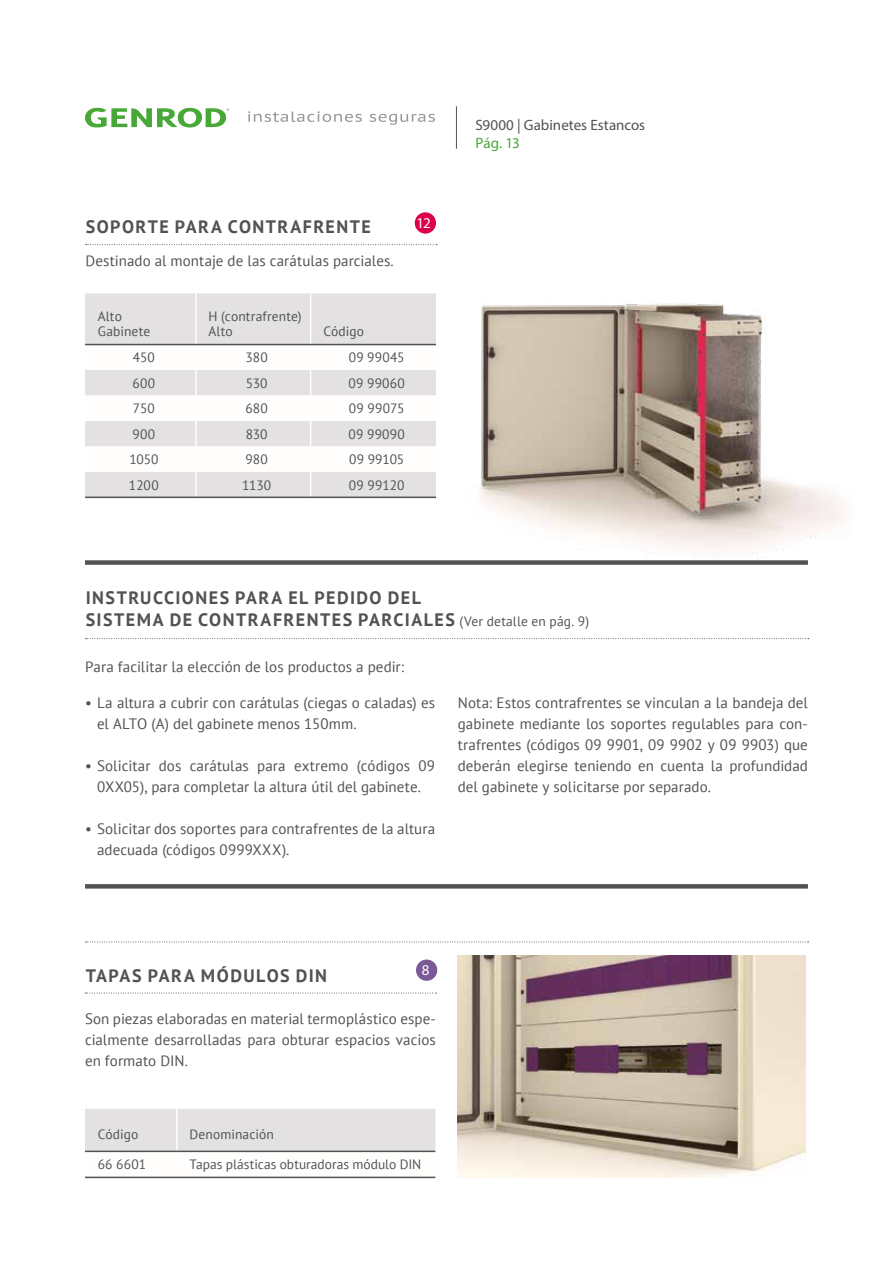
<style>
.page{position:relative;width:893px;height:1263px;background:#fff}
.page>*{position:absolute;margin:0;border:0;box-sizing:border-box;transform-origin:0 0}
.t1{font:700 18px/21.6px "PT Sans";letter-spacing:.085em;color:#525252}
.t2{font:15px/21px "PT Sans";letter-spacing:.005em;color:#525252}
.t3{font:15px "Myriad Pro";letter-spacing:.005em;color:#525252}
.t4{font:15px "Myriad Pro";color:#47a837}
.t5{font:15px "Myriad Pro";color:#fffefd}
.t6{font:13.5px/15px "PT Sans";letter-spacing:.01em;color:#525252}
.s1{font-weight:400;font-size:13.5px}
</style>
<div class="page">
<hr style="left:456px;top:106px;width:1px;height:43px;background:#525252">
<img style="left:479px;top:303px;width:369px;height:256px">
<div style="left:85px;top:293px;width:351px;height:51px;background:#e3e1e1"></div>
<hr style="left:195px;top:293px;width:2px;height:51px;background:#fffefd">
<hr style="left:310px;top:293px;width:1px;height:51px;background:#fffefd">
<svg style="left:85px;top:345px;width:351px;height:152px"></svg>
<hr style="left:85px;top:344px;width:351px;height:1px;background:#525252">
<hr style="left:85px;top:497px;width:351px;height:1px;background:#525252">
<svg style="left:86px;top:244px;width:351px;height:1px"></svg>
<div style="left:85px;top:560px;width:723px;height:5px;background:#525252"></div>
<svg style="left:85px;top:884px;width:723px;height:4px;background:#565656"></svg>
<svg style="left:85px;top:638px;width:724px;height:1px"></svg>
<div style="left:415px;top:212px;width:21px;height:22px;background:#dd004d;border-radius:50%"></div>
<svg style="left:85px;top:941px;width:724px;height:1px"></svg>
<svg style="left:85px;top:993px;width:351px;height:1px"></svg>
<div style="left:85px;top:1109px;width:350px;height:44px;background:#e3e1e1"></div>
<hr style="left:176px;top:1109px;width:2px;height:42px;background:#fffefd">
<hr style="left:176px;top:1151px;width:2px;height:26px;background:#fffefd">
<hr style="left:85px;top:1150px;width:350px;height:2px;background:#525252">
<hr style="left:85px;top:1176px;width:350px;height:2px;background:#525252">
<img style="left:457px;top:956px;width:349px;height:222px">
<div style="left:416px;top:959px;width:21px;height:22px;background:#7b5997;border-radius:50%"></div>
<svg style="left:85px;top:108px;width:144px;height:19px"></svg>
<svg style="left:248px;top:111px;width:114px;height:11px"></svg>
<svg style="left:370px;top:114px;width:65px;height:11px"></svg>
<p class="t1" style="left:86px;top:215px;width:287px">SOPORTE PARA CONTRAFRENTE</p>
<p class="t2" style="left:85px;top:250px;width:310px">Destinado al montaje de las carátulas parciales.</p>
<p class="t5" style="left:416px;top:214px;width:16px">12</p>
<p class="t6" style="left:98px;top:308px;width:54px">Alto<br>Gabinete</p>
<p class="t6" style="left:209px;top:308px;width:94px">H (contrafrente)<br>Alto</p>
<p class="t6" style="left:323px;top:323px;width:42px">Código</p>
<p class="t6" style="left:133px;top:350px;width:23px">450</p>
<p class="t6" style="left:245px;top:350px;width:24px">380</p>
<p class="t6" style="left:349px;top:350px;width:57px">09 99045</p>
<p class="t6" style="left:132px;top:375px;width:24px">600</p>
<p class="t6" style="left:246px;top:375px;width:23px">530</p>
<p class="t6" style="left:348px;top:375px;width:58px">09 99060</p>
<p class="t6" style="left:133px;top:401px;width:23px">750</p>
<p class="t6" style="left:245px;top:401px;width:24px">680</p>
<p class="t6" style="left:349px;top:401px;width:57px">09 99075</p>
<p class="t6" style="left:132px;top:426px;width:24px">900</p>
<p class="t6" style="left:246px;top:426px;width:23px">830</p>
<p class="t6" style="left:349px;top:426px;width:58px">09 99090</p>
<p class="t6" style="left:129px;top:452px;width:31px">1050</p>
<p class="t6" style="left:246px;top:452px;width:24px">980</p>
<p class="t6" style="left:349px;top:452px;width:57px">09 99105</p>
<p class="t6" style="left:129px;top:477px;width:31px">1200</p>
<p class="t6" style="left:242px;top:477px;width:31px">1130</p>
<p class="t6" style="left:349px;top:477px;width:57px">09 99120</p>
<p class="t3" style="left:476px;top:116px;width:171px">S9000 | Gabinetes Estancos</p>
<p class="t4" style="left:476px;top:134px;width:46px">Pág. 13</p>
<p class="t1" style="left:86px;top:587px;width:505px">INSTRUCCIONES PARA EL PEDIDO DEL<br>SISTEMA DE CONTRAFRENTES PARCIALES <span class="s1">(Ver detalle en pág. 9)</span></p>
<p class="t2" style="left:85px;top:656px;width:321px">Para facilitar la elección de los productos a pedir:</p>
<p class="t2" style="left:97px;top:692px;width:340px;text-indent:-12px">• La altura a cubrir con carátulas (ciegas o caladas) es el ALTO (A) del gabinete menos 150mm.</p>
<p class="t2" style="left:85px;top:755px;width:352px;text-align:center">• Solicitar dos carátulas para extremo (códigos 09<br>0XX05), para completar la altura útil del gabinete.</p>
<p class="t2" style="left:97px;top:818px;width:340px;text-indent:-12px">• Solicitar dos soportes para contrafrentes de la altura adecuada (códigos 0999XXX).</p>
<p class="t2" style="left:458px;top:692px;width:352px;text-align:justify">Nota: Estos contrafrentes se vinculan a la bandeja del gabinete mediante los soportes regulables para con&shy;trafrentes (códigos 09 9901, 09 9902 y 09 9903) que deberán elegirse teniendo en cuenta la profundidad del gabinete y solicitarse por separado.</p>
<p class="t5" style="left:422px;top:961px;width:9px">8</p>
<p class="t1" style="left:86px;top:964px;width:243px">TAPAS PARA MÓDULOS DIN</p>
<p class="t2" style="left:85px;top:1007px;width:352px;text-align:justify">Son piezas elaboradas en material termoplástico espe&shy;cialmente desarrolladas para obturar espacios vacios en formato DIN.</p>
<p class="t6" style="left:98px;top:1126px;width:42px">Código</p>
<p class="t6" style="left:190px;top:1126px;width:86px">Denominación</p>
<p class="t6" style="left:98px;top:1156px;width:50px">66 6601</p>
<p class="t6" style="left:190px;top:1156px;width:233px">Tapas plásticas obturadoras módulo DIN</p>
</div>
